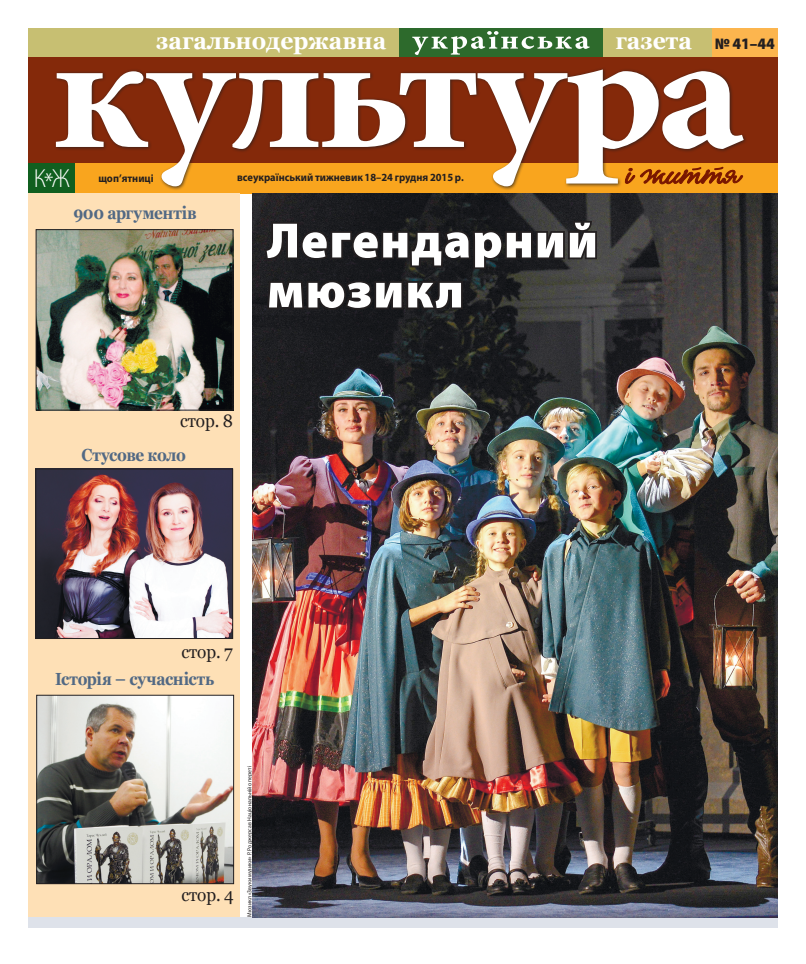
<style>
.page{position:relative;width:806px;height:964px;background:#fff}
.page>*{position:absolute;margin:0;border:0;box-sizing:border-box;transform-origin:0 0}
.КЖ_ЗАГОЛ_сірий_32_М{font:900 50px/50px "Myriad Pro";letter-spacing:.025em;color:#fff}
.t1{font:300 26.2px "Myriad Pro";color:#fff;scale:.92 1}
.КЖ_текст_9_10{font:700 24px "Georgia";color:#fff;scale:.95 1}
.КЖ_текст_9_10-2{font:18px "Georgia";color:#231f20;scale:.95 1}
.КЖ_ЗАГОЛ_сірий_32_G{font:700 17.5px "Georgia";letter-spacing:-.02em;color:#526984;scale:.88 1}
.КЖ_текст_9_10-3{font:900 16px "Myriad Pro";color:#231f20;scale:.95 1}
.КЖ_текст_9_10-4{font:700 11px "Myriad Pro";color:#231f20;scale:.95 1}
.КЖ_АВТОР_низ{font:6px "Myriad Pro";letter-spacing:.015em;color:#231f20;scale:.95 1}
</style>
<div class="page">
<div style="left:28px;top:917px;width:749px;height:10px;background:#dee2ea"></div>
<div style="left:28px;top:163px;width:749px;height:30px;background:#f9a51e"></div>
<div style="left:28px;top:28px;width:747px;height:29px;background:#c7bf72"></div>
<div style="left:399px;top:28px;width:203px;height:29px;background:#2d6a2c"></div>
<svg style="left:412px;top:31px;width:177px;height:24px"></svg>
<div style="left:28px;top:57px;width:749px;height:106px;background:#84290a"></div>
<div style="left:54px;top:67px;width:693px;height:123px;background:#231f20;opacity:.75"></div>
<svg style="left:56px;top:69px;width:687px;height:117px"></svg>
<div style="left:28px;top:163px;width:47px;height:30px;background:#105f1f"></div>
<div style="left:711px;top:28px;width:66px;height:29px;background:#fcb54e"></div>
<div style="left:28px;top:193px;width:212px;height:724px;background:#fee0b6"></div>
<img style="left:38px;top:697px;width:194px;height:185px">
<div style="left:36px;top:695px;width:198px;height:189px;border:1px solid #231f20"></div>
<img style="left:37px;top:471px;width:194px;height:166px">
<div style="left:35px;top:469px;width:198px;height:170px;border:1px solid #231f20"></div>
<img style="left:38px;top:231px;width:193px;height:177px">
<div style="left:36px;top:229px;width:197px;height:181px;border:1px solid #231f20"></div>
<img style="left:252px;top:193px;width:525px;height:724px">
<svg style="left:262px;top:219px;width:336px;height:52px;background:#212022"></svg>
<svg style="left:265px;top:279px;width:199px;height:33px;background:#1e1d1f"></svg>
<p class="КЖ_текст_9_10" style="left:156px;top:25px;width:243px">загальнодержавна</p>
<p class="КЖ_текст_9_10" style="left:615px;top:25px;width:82px">газета</p>
<p class="КЖ_текст_9_10-3" style="left:714px;top:32px;width:65px">№ 41–44</p>
<p class="t1" style="left:34px;top:163px;width:41px">К*Ж</p>
<p class="КЖ_текст_9_10-4" style="left:98px;top:171px;width:60px">щоп’ятниці</p>
<p class="КЖ_текст_9_10-4" style="left:237px;top:170px;width:240px">всеукраїнський тижневик 18–24 грудня 2015 р.</p>
<p class="КЖ_ЗАГОЛ_сірий_32_G" style="left:73px;top:202px;width:141px">900 аргументів</p>
<p class="КЖ_ЗАГОЛ_сірий_32_М" style="left:266px;top:214px;width:332px">Легендарний мюзикл</p>
<p class="КЖ_текст_9_10-2" style="left:180px;top:410px;width:57px">стор. 8</p>
<p class="КЖ_ЗАГОЛ_сірий_32_G" style="left:82px;top:444px;width:120px">Стусове коло</p>
<p class="КЖ_текст_9_10-2" style="left:181px;top:640px;width:55px">стор. 7</p>
<p class="КЖ_ЗАГОЛ_сірий_32_G" style="left:55px;top:668px;width:182px">Історія – сучасність</p>
<p class="КЖ_текст_9_10-2" style="left:181px;top:884px;width:57px">стор. 4</p>
<p class="КЖ_АВТОР_низ" style="left:246px;top:917px;width:160px;rotate:-90deg">Мюзикл «Звуки музики» Р. Роджерса в Національній опереті</p>
</div>
